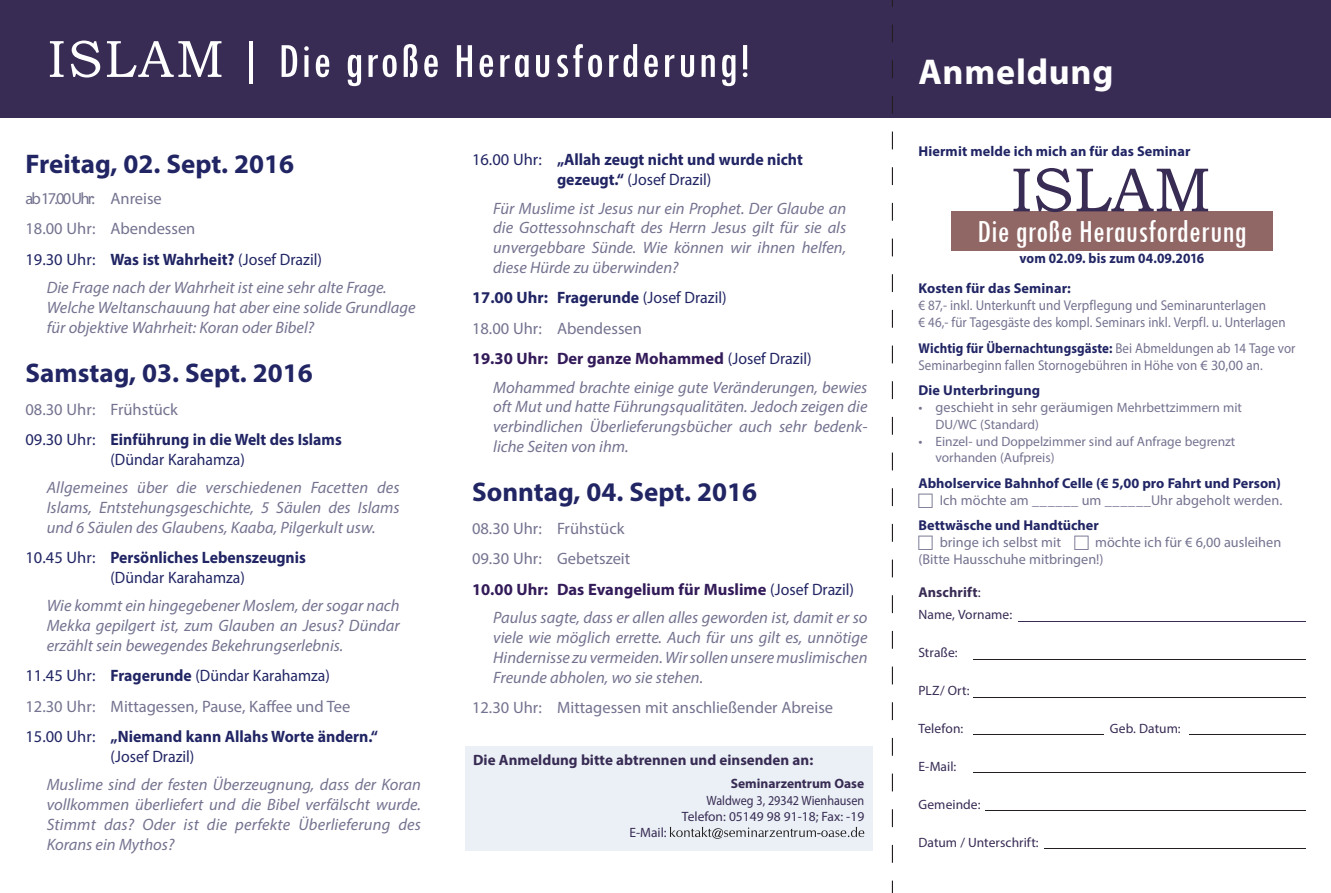
<style>
.page{position:relative;width:1331px;height:893px;background:#fff}
.page>*{position:absolute;margin:0;border:0;box-sizing:border-box;transform-origin:0 0}
.t1{font:62.55px "Bookman Old Style";color:#382b54}
.t2{font:condensed 51px "Tw Cen";letter-spacing:.04em;color:#fff}
.t3{font:700 36px "Myriad Pro";letter-spacing:.02em;color:#fff}
.t4{font:condensed 33.45px "Tw Cen";color:#fff}
.t5{font:700 27px "Myriad Pro";color:#212564}
.t6{font:italic 16.5px/19.8px "Myriad Pro";color:#747390;text-align:justify}
.t7{font:16.5px/30.5px "Myriad Pro";color:#747390}
.t8{font:700 16.5px/30.5px "Myriad Pro";color:#212564;scale:.95 1}
.t9{font:16.5px/30.5px "Myriad Pro";color:#212564;scale:.96 1}
.t10{font:700 16.5px/19.8px "Myriad Pro";color:#212564;text-align:center;scale:.96 1}
.t11{font:16.5px/19.8px "Myriad Pro";color:#212564}
.t12{font:16.5px "Myriad Pro";color:#212564;scale:.95 1}
.t13{font:700 15px "Myriad Pro";color:#382b54}
.t14{font:14.25px/17.1px "Myriad Pro";color:#747390}
.t15{font:700 14.25px "Myriad Pro";letter-spacing:.005em;color:#212564}
.t16{font:14.25px/17.1px "Myriad Pro";color:#747390;scale:.92 1}
.t17{font:14.25px/17.1px "Myriad Pro";color:#747390;scale:.91 1}
.t18{font:700 14.25px/29.8px "Myriad Pro";letter-spacing:.005em;color:#212564;scale:.94 1}
.t19{font:700 14.25px "Myriad Pro";letter-spacing:.005em;color:#382b54}
.t20{font:13.5px "Myriad Pro";color:#382b54}
.t21{font:13.5px/16.2px "Myriad Pro";color:#747390}
.t22{font:13.5px/16.2px "Myriad Pro";color:#382b54;text-align:right;scale:.9 1}
.t23{font:700 13.5px "Myriad Pro";color:#382b54}
.s1{font-family:"Bookman Old Style";font-stretch:normal;font-size:52.5px}
.s2{color:#212564}
.s3{font-weight:700;color:#212564}
.s4{font-weight:400;color:#747390}
.s5{font-weight:400}
.s6{font-weight:700}
.s7{color:#747390}
.s8{font-weight:700;color:#331b59}
.s9{font-size:13.5px}
.s10{font-size:14.25px}
</style>
<div class="page">
<div style="left:0;top:0;width:1331px;height:117px;background:#382b54"></div>
<svg style="left:892px;top:25px;width:1px;height:17px"></svg>
<svg style="left:892px;top:60px;width:1px;height:18px"></svg>
<svg style="left:892px;top:96px;width:1px;height:18px"></svg>
<svg style="left:892px;top:132px;width:1px;height:17px"></svg>
<svg style="left:892px;top:167px;width:1px;height:18px"></svg>
<svg style="left:892px;top:203px;width:1px;height:18px"></svg>
<svg style="left:892px;top:239px;width:1px;height:17px"></svg>
<svg style="left:892px;top:274px;width:1px;height:18px"></svg>
<svg style="left:892px;top:310px;width:1px;height:18px"></svg>
<svg style="left:892px;top:346px;width:1px;height:17px"></svg>
<svg style="left:892px;top:381px;width:1px;height:18px"></svg>
<svg style="left:892px;top:417px;width:1px;height:18px"></svg>
<svg style="left:892px;top:453px;width:1px;height:17px"></svg>
<svg style="left:892px;top:488px;width:1px;height:18px"></svg>
<svg style="left:892px;top:524px;width:1px;height:18px"></svg>
<svg style="left:892px;top:560px;width:1px;height:17px"></svg>
<svg style="left:892px;top:595px;width:1px;height:18px"></svg>
<svg style="left:892px;top:631px;width:1px;height:18px"></svg>
<svg style="left:892px;top:667px;width:1px;height:17px"></svg>
<svg style="left:892px;top:702px;width:1px;height:18px"></svg>
<svg style="left:892px;top:738px;width:1px;height:18px"></svg>
<svg style="left:892px;top:774px;width:1px;height:17px"></svg>
<svg style="left:892px;top:809px;width:1px;height:18px"></svg>
<svg style="left:892px;top:845px;width:1px;height:18px"></svg>
<svg style="left:892px;top:881px;width:1px;height:12px"></svg>
<div style="left:951px;top:211px;width:322px;height:40px;background:#916765"></div>
<div style="left:466px;top:746px;width:407px;height:104px;background:#eaf0f5"></div>
<svg style="left:670px;top:827px;width:194px;height:12px"></svg>
<hr style="left:1018px;top:621px;width:287px;height:1px;background:#382b54">
<hr style="left:972px;top:659px;width:333px;height:1px;background:#231f20">
<hr style="left:972px;top:697px;width:333px;height:1px;background:#231f20">
<hr style="left:972px;top:772px;width:333px;height:1px;background:#231f20">
<hr style="left:985px;top:810px;width:320px;height:1px;background:#231f20">
<hr style="left:1044px;top:848px;width:261px;height:1px;background:#231f20">
<hr style="left:1188px;top:734px;width:117px;height:1px;background:#231f20">
<hr style="left:972px;top:735px;width:131px;height:1px;background:#231f20">
<h2 class="t2" style="left:48px;top:30px;width:703px"><span class="s1">ISLAM</span> | Die große Herausforderung!</h2>
<h3 class="t5" style="left:26px;top:147px;width:270px">Freitag, 02. Sept. 2016</h3>
<p class="t7" style="left:26px;top:183px;width:298px">ab 17.00 Uhr: Anreise<br>18.00 Uhr: Abendessen<br><span class="s2">19.30 Uhr:</span> <span class="s3">Was ist Wahrheit?</span> <span class="s2">(Josef Drazil)</span></p>
<p class="t6" style="left:47px;top:277px;width:370px;text-align:left">Die Frage nach der Wahrheit ist eine sehr alte Frage.<br>Welche Weltanschauung hat aber eine solide Grundlage für objektive Wahrheit: Koran oder Bibel?</p>
<h3 class="t5" style="left:26px;top:355px;width:289px">Samstag, 03. Sept. 2016</h3>
<p class="t8" style="left:26px;top:393px;width:334px"><span class="s4">08.30 Uhr: Frühstück<br></span><span class="s5">09.30 Uhr:</span> Einführung in die Welt des Islams</p>
<p class="t12" style="left:111px;top:449px;width:143px">(Dündar Karahamza)</p>
<p class="t6" style="left:47px;top:477px;width:354px">Allgemeines über die verschiedenen Facetten des Islams, Entstehungsgeschichte, 5 Säulen des Islams und 6 Säulen des Glaubens, Kaaba, Pilgerkult usw.</p>
<p class="t11" style="left:111px;top:547px;width:197px;text-indent:-85px">10.45 Uhr: <span class="s6">Persönliches Lebenszeugnis </span>(Dündar Karahamza)</p>
<p class="t6" style="left:47px;top:595px;width:354px">Wie kommt ein hingegebener Moslem, der sogar nach Mekka gepilgert ist, zum Glauben an Jesus? Dündar erzählt sein bewegendes Bekehrungserlebnis.</p>
<p class="t8" style="left:26px;top:660px;width:372px"><span class="s5">11.45 Uhr:</span> Fragerunde <span class="s5">(Dündar Karahamza)<br></span><span class="s4">12.30 Uhr: Mittagessen, Pause, Kaffee und Tee<br></span><span class="s5">15.00 Uhr:</span> „Niemand kann Allahs Worte ändern.“</p>
<p class="t9" style="left:111px;top:741px;width:89px">(Josef Drazil)</p>
<p class="t6" style="left:47px;top:774px;width:376px">Muslime sind der festen Überzeugnung, dass der Koran vollkommen überliefert und die Bibel verfälscht wurde.<br>Stimmt das? Oder ist die perfekte Überlieferung des Korans ein Mythos?</p>
<p class="t10" style="left:472px;top:149px;width:346px"><span class="s5">16.00 Uhr:</span> „Allah zeugt nicht und wurde nicht gezeugt.“ <span class="s5">(Josef Drazil)</span></p>
<p class="t6" style="left:493px;top:198px;width:354px">Für Muslime ist Jesus nur ein Prophet. Der Glaube an die Gottessohnschaft des Herrn Jesus gilt für sie als unvergebbare Sünde. Wie können wir ihnen helfen, diese Hürde zu überwinden?</p>
<p class="t9" style="left:472px;top:282px;width:355px"><span class="s6">17.00 Uhr: Fragerunde</span> (Josef Drazil)<br><span class="s7">18.00 Uhr: Abendessen<br></span><span class="s8">19.30 Uhr: Der ganze Mohammed</span> (Josef Drazil)</p>
<p class="t6" style="left:493px;top:377px;width:376px">Mohammed brachte einige gute Veränderungen, bewies oft Mut und hatte Führungsqualitäten. Jedoch zeigen die verbindlichen Überlieferungsbücher auch sehr bedenk&shy;liche Seiten von ihm.</p>
<h3 class="t5" style="left:472px;top:475px;width:287px">Sonntag, 04. Sept. 2016</h3>
<p class="t7" style="left:472px;top:513px;width:383px">08.30 Uhr: Frühstück<br>09.30 Uhr: Gebetszeit<br><span class="s8">10.00 Uhr: Das Evangelium für Muslime</span> <span class="s2">(Josef Drazil)</span></p>
<p class="t6" style="left:493px;top:607px;width:376px">Paulus sagte, dass er allen alles geworden ist, damit er so viele wie möglich errette. Auch für uns gilt es, unnötige Hindernisse zu vermeiden. Wir sollen unsere muslimischen Freunde abholen, wo sie stehen.</p>
<p class="t7" style="left:472px;top:692px;width:363px">12.30 Uhr: Mittagessen mit anschließender Abreise</p>
<p class="t13" style="left:473px;top:750px;width:342px">Die Anmeldung bitte abtrennen und einsenden an:</p>
<p class="t20" style="left:629px;top:824px;width:39px">E-Mail:</p>
<p class="t23" style="left:731px;top:775px;width:135px">Seminarzentrum Oase</p>
<p class="t22" style="left:682px;top:792px;width:204px">Waldweg 3, 29342 Wienhausen<br>Telefon: 05149 98 91-18; Fax: -19</p>
<h3 class="t3" style="left:918px;top:48px;width:196px">Anmeldung</h3>
<p class="t15" style="left:918px;top:142px;width:273px">Hiermit melde ich mich an für das Seminar</p>
<h1 class="t1" style="left:1011px;top:149px;width:202px">ISLAM</h1>
<h3 class="t4" style="left:977px;top:211px;width:271px">Die große Herausforderung</h3>
<p class="t18" style="left:918px;top:243px;width:306px;text-indent:101px">vom 02.09. bis zum 04.09.2016<br>Kosten für das Seminar:</p>
<p class="t16" style="left:918px;top:296px;width:401px">€ 87,- inkl. Unterkunft und Verpflegung und Seminarunterlagen<br>€ 46,- für Tagesgäste des kompl. Seminars inkl. Verpfl. u. Unterlagen</p>
<p class="t17" style="left:918px;top:339px;width:416px"><span class="s3">Wichtig für Übernachtungsgäste:</span> Bei Abmeldungen ab 14 Tage vor<br>Seminarbeginn fallen Stornogebühren in Höhe von € 30,00 an.</p>
<p class="t15" style="left:918px;top:381px;width:123px">Die Unterbringung</p>
<p class="t14" style="left:918px;top:399px;width:325px">• geschieht in sehr geräumigen <span class="s9">Mehrbettzimmern mit</span></p>
<p class="t21" style="left:935px;top:416px;width:105px">DU/WC (Standard)</p>
<p class="t21" style="left:935px;top:433px;width:301px;text-indent:-17px"><span class="s10">•</span> Einzel- und Doppelzimmer sind auf Anfrage begrenzt vorhanden (Aufpreis)</p>
<p class="t15" style="left:918px;top:473px;width:364px">Abholservice Bahnhof Celle (€ 5,00 pro Fahrt und Person)</p>
<p class="t14" style="left:940px;top:491px;width:344px">Ich möchte am ______ um ______Uhr abgeholt werden.</p>
<p class="t15" style="left:918px;top:516px;width:182px">Bettwäsche und Handtücher</p>
<p class="t14" style="left:940px;top:534px;width:123px">bringe ich selbst mit</p>
<p class="t14" style="left:918px;top:534px;width:364px;text-indent:177px">möchte ich für € 6,00 ausleihen (Bitte Hausschuhe mitbringen!)</p>
<p class="t19" style="left:918px;top:583px;width:64px">Anschrift<span class="s5">:</span></p>
<p class="t20" style="left:918px;top:606px;width:95px">Name, Vorname:</p>
<p class="t20" style="left:918px;top:644px;width:41px">Straße:</p>
<p class="t20" style="left:918px;top:682px;width:53px">PLZ/ Ort:</p>
<p class="t20" style="left:918px;top:720px;width:46px">Telefon:</p>
<p class="t20" style="left:1110px;top:720px;width:72px">Geb. Datum:</p>
<p class="t20" style="left:918px;top:758px;width:39px">E-Mail:</p>
<p class="t20" style="left:918px;top:796px;width:63px">Gemeinde:</p>
<p class="t20" style="left:918px;top:834px;width:122px">Datum / Unterschrift:</p>
</div>
